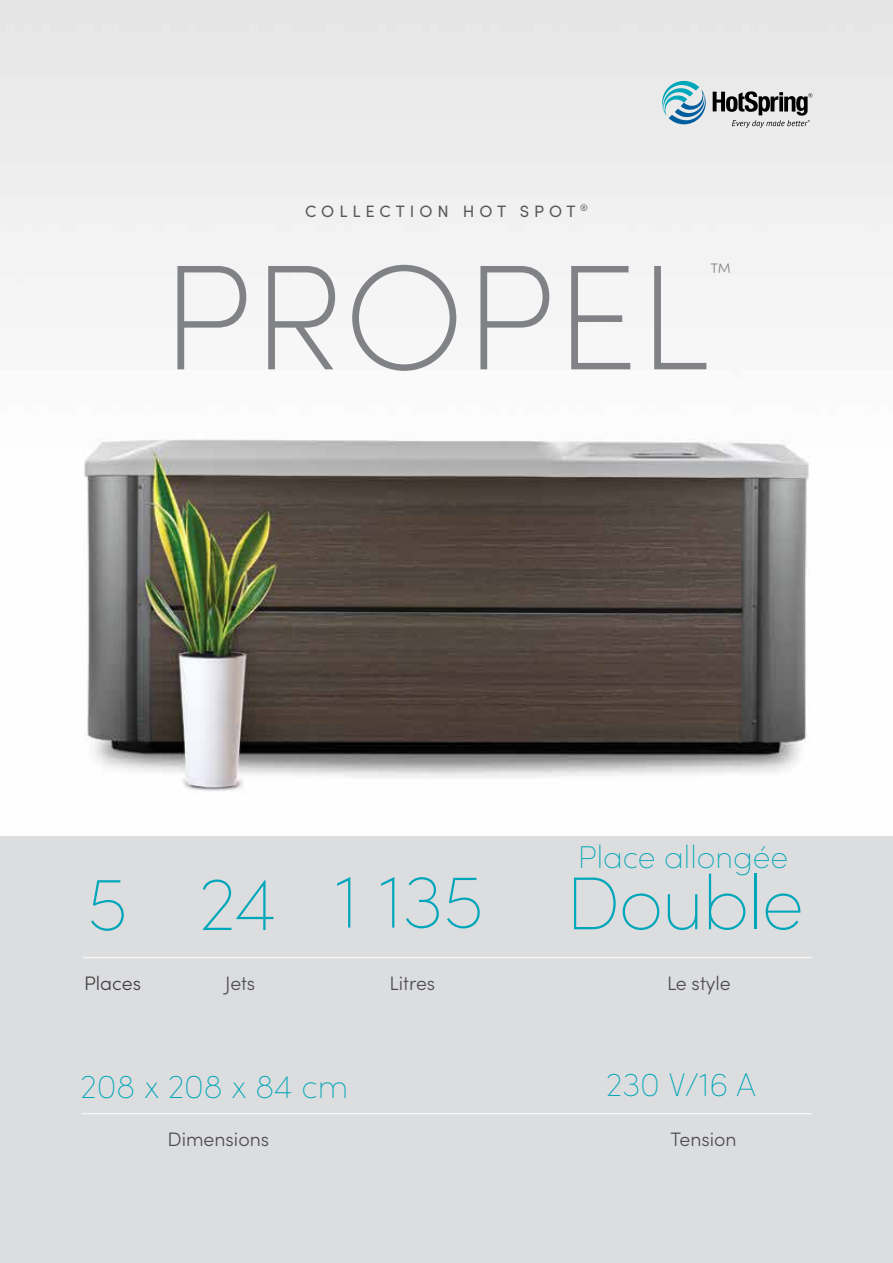
<style>
.page{position:relative;width:893px;height:1263px;background:#fff}
.page>*{position:absolute;margin:0;border:0;box-sizing:border-box;transform-origin:0 0}
.t1{font:200 150px "Sofia Pro";color:#808285}
.t2{font:200 75px "Sofia Pro";letter-spacing:-.02em;color:#00a6b9}
.t3{font:200 33px "Sofia Pro";color:#00a6b9}
.t4{font:200 31.5px "Sofia Pro";color:#00a6b9}
.t5{font:200 22.5px "Sofia Pro";color:#808285}
.t6{font:300 19.5px "Sofia Pro";color:#4d4d4f}
.t7{font:300 19.5px "Sofia Pro";color:#414042}
.t8{font:16.5px "Sofia Pro";letter-spacing:.3em;color:#58595b}
</style>
<div class="page">
<img style="left:0;top:0;width:893px;height:837px">
<div style="left:0;top:837px;width:893px;height:426px;background:#dcddde"></div>
<hr style="left:83px;top:957px;width:729px;height:1px;background:#fff">
<hr style="left:81px;top:1113px;width:731px;height:1px;background:#fff">
<svg style="left:657px;top:75px;width:155px;height:56px;background:#b6c1c4"></svg>
<p class="t8" style="left:305px;top:199px;width:284px">COLLECTION HOT SPOT <sup>®</sup></p>
<h1 class="t1" style="left:162px;top:209px;width:550px">PROPEL</h1>
<p class="t5" style="left:710px;top:255px;width:23px">™</p>
<h2 class="t2" style="left:87px;top:850px;width:42px">5</h2>
<p class="t7" style="left:84px;top:969px;width:58px">Places</p>
<h3 class="t4" style="left:578px;top:834px;width:212px">Place allongée</h3>
<h2 class="t2" style="left:199px;top:849px;width:606px">24 1 135 Double</h2>
<p class="t6" style="left:225px;top:969px;width:32px">Jets</p>
<p class="t6" style="left:389px;top:969px;width:47px">Litres</p>
<p class="t6" style="left:667px;top:969px;width:65px">Le style</p>
<h3 class="t3" style="left:81px;top:1063px;width:269px">208 x 208 x 84 cm</h3>
<p class="t6" style="left:168px;top:1125px;width:103px">Dimensions</p>
<h3 class="t3" style="left:606px;top:1061px;width:151px">230 V/16 A</h3>
<p class="t6" style="left:670px;top:1125px;width:68px">Tension</p>
</div>
